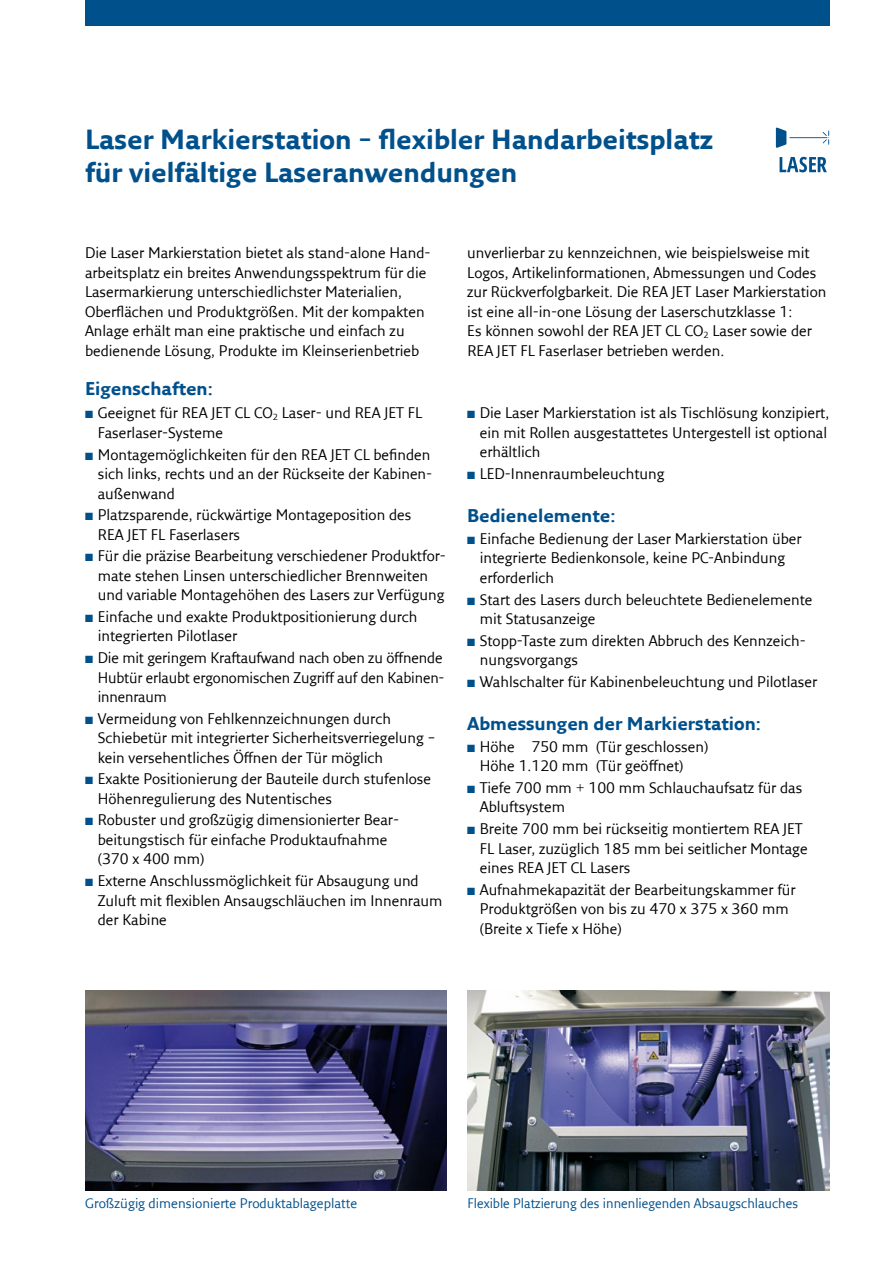
<style>
.page{position:relative;width:893px;height:1263px;background:#fff}
.page>*{position:absolute;margin:0;border:0;box-sizing:border-box;transform-origin:0 0}
.t1{font:700 27px/33px "Fresco Sans LF";color:#00508c}
.t2{font:700 18px "Fresco Sans LF";color:#00508c}
.t3{font:15px/19.5px "Fresco Sans LF";color:#000}
.t4{font:13.5px "Fresco Sans LF";color:#00508c}
.s1{color:#00508c}
</style>
<div class="page">
<div style="left:85px;top:0;width:744px;height:26px;background:#00508c"></div>
<img style="left:85px;top:991px;width:362px;height:200px">
<img style="left:467px;top:991px;width:362px;height:200px">
<svg style="left:780px;top:157px;width:47px;height:15px"></svg>
<svg style="left:776px;top:127px;width:10px;height:21px"></svg>
<hr style="left:789px;top:137px;width:38px;height:1px;background:#00508c">
<svg style="left:823px;top:131px;width:6px;height:14px"></svg>
<h1 class="t1" style="left:85px;top:122px;width:630px">Laser Markierstation – flexibler Handarbeitsplatz für vielfältige Laseranwendungen</h1>
<p class="t3" style="left:85px;top:243px;width:345px">Die Laser Markierstation bietet als stand-alone Hand&shy;arbeitsplatz ein breites Anwendungsspektrum für die Lasermarkierung unterschiedlichster Materialien, Oberflächen und Produktgrößen. Mit der kompakten Anlage erhält man eine praktische und einfach zu bedienende Lösung, Produkte im Kleinserienbetrieb</p>
<p class="t3" style="left:467px;top:243px;width:361px">unverlierbar zu kennzeichnen, wie beispielsweise mit Logos, Artikelinformationen, Abmessungen und Codes zur Rückverfolgbarkeit. Die REA JET Laser Markierstation ist eine all-in-one Lösung der Laserschutzklasse 1:<br>Es können sowohl der REA JET CL CO<sub>2</sub> Laser sowie der REA JET FL Faserlaser betrieben werden.</p>
<p class="t2" style="left:85px;top:377px;width:129px">Eigenschaften:</p>
<p class="t3" style="left:98px;top:403px;width:326px;text-indent:-13px"><span class="s1">■</span> Geeignet für REA JET CL CO<sub>2</sub> Laser- und REA JET FL<br>Faserlaser-Systeme</p>
<p class="t3" style="left:98px;top:444px;width:336px;text-align:justify;text-indent:-13px"><span class="s1">■</span> Montagemöglichkeiten für den REA JET CL befinden sich links, rechts und an der Rückseite der Kabinen&shy;außenwand</p>
<p class="t3" style="left:98px;top:505px;width:315px;text-indent:-13px"><span class="s1">■</span> Platzsparende, rückwärtige Montageposition des<br>REA JET FL Faserlasers</p>
<p class="t3" style="left:98px;top:546px;width:350px;text-indent:-13px"><span class="s1">■</span> Für die präzise Bearbeitung verschiedener Produktfor&shy;mate stehen Linsen unterschiedlicher Brennweiten und variable Montagehöhen des Lasers zur Verfügung</p>
<p class="t3" style="left:98px;top:606px;width:321px;text-indent:-13px"><span class="s1">■</span> Einfache und exakte Produktpositionierung durch integrierten Pilotlaser</p>
<p class="t3" style="left:98px;top:648px;width:346px;text-align:justify;text-indent:-13px"><span class="s1">■</span> Die mit geringem Kraftaufwand nach oben zu öffnende Hubtür erlaubt ergonomischen Zugriff auf den Kabinen-- innenraum</p>
<p class="t3" style="left:98px;top:708px;width:339px;text-indent:-13px"><span class="s1">■</span> Vermeidung von Fehlkennzeichnungen durch<br>Schiebetür mit integrierter Sicherheitsverriegelung – kein versehentliches Öffnen der Tür möglich</p>
<p class="t3" style="left:98px;top:769px;width:335px;text-indent:-13px"><span class="s1">■</span> Exakte Positionierung der Bauteile durch stufenlose<br>Höhenregulierung des Nutentisches</p>
<p class="t3" style="left:98px;top:810px;width:301px;text-indent:-13px"><span class="s1">■</span> Robuster und großzügig dimensionierter Bear&shy;beitungstisch für einfache Produktaufnahme (370 x 400 mm)</p>
<p class="t3" style="left:98px;top:871px;width:346px;text-indent:-13px"><span class="s1">■</span> Externe Anschlussmöglichkeit für Absaugung und<br>Zuluft mit flexiblen Ansaugschläuchen im Innenraum der Kabine</p>
<p class="t3" style="left:480px;top:403px;width:351px;text-indent:-13px"><span class="s1">■</span> Die Laser Markierstation ist als Tischlösung konzipiert, ein mit Rollen ausgestattetes Untergestell ist optional erhältlich</p>
<p class="t3" style="left:467px;top:464px;width:199px"><span class="s1">■</span> LED-Innenraumbeleuchtung</p>
<p class="t2" style="left:467px;top:505px;width:150px">Bedienelemente:</p>
<p class="t3" style="left:480px;top:529px;width:323px;text-indent:-13px"><span class="s1">■</span> Einfache Bedienung der Laser Markierstation über integrierte Bedienkonsole, keine PC-Anbindung erforderlich</p>
<p class="t3" style="left:480px;top:589px;width:334px;text-indent:-13px"><span class="s1">■</span> Start des Lasers durch beleuchtete Bedienelemente mit Statusanzeige</p>
<p class="t3" style="left:480px;top:630px;width:328px;text-indent:-13px"><span class="s1">■</span> Stopp-Taste zum direkten Abbruch des Kennzeich&shy;nungsvorgangs</p>
<p class="t3" style="left:467px;top:671px;width:352px"><span class="s1">■</span> Wahlschalter für Kabinenbeleuchtung und Pilotlaser</p>
<p class="t2" style="left:467px;top:713px;width:295px">Abmessungen der Markierstation:</p>
<p class="t3" style="left:480px;top:736px;width:230px;text-indent:-13px"><span class="s1">■</span> Höhe 750 mm (Tür geschlossen)<br>Höhe 1.120 mm (Tür geöffnet)</p>
<p class="t3" style="left:480px;top:777px;width:324px;text-indent:-13px"><span class="s1">■</span> Tiefe 700 mm + 100 mm Schlauchaufsatz für das<br>Abluftsystem</p>
<p class="t3" style="left:480px;top:819px;width:329px;text-indent:-13px"><span class="s1">■</span> Breite 700 mm bei rückseitig montiertem REA JET<br>FL Laser, zuzüglich 185 mm bei seitlicher Montage eines REA JET CL Lasers</p>
<p class="t3" style="left:480px;top:879px;width:317px;text-indent:-13px"><span class="s1">■</span> Aufnahmekapazität der Bearbeitungskammer für<br>Produktgrößen von bis zu 470 x 375 x 360 mm (Breite x Tiefe x Höhe)</p>
<p class="t4" style="left:85px;top:1195px;width:274px">Großzügig dimensionierte Produktablageplatte</p>
<p class="t4" style="left:467px;top:1195px;width:332px">Flexible Platzierung des innenliegenden Absaugschlauches</p>
</div>
